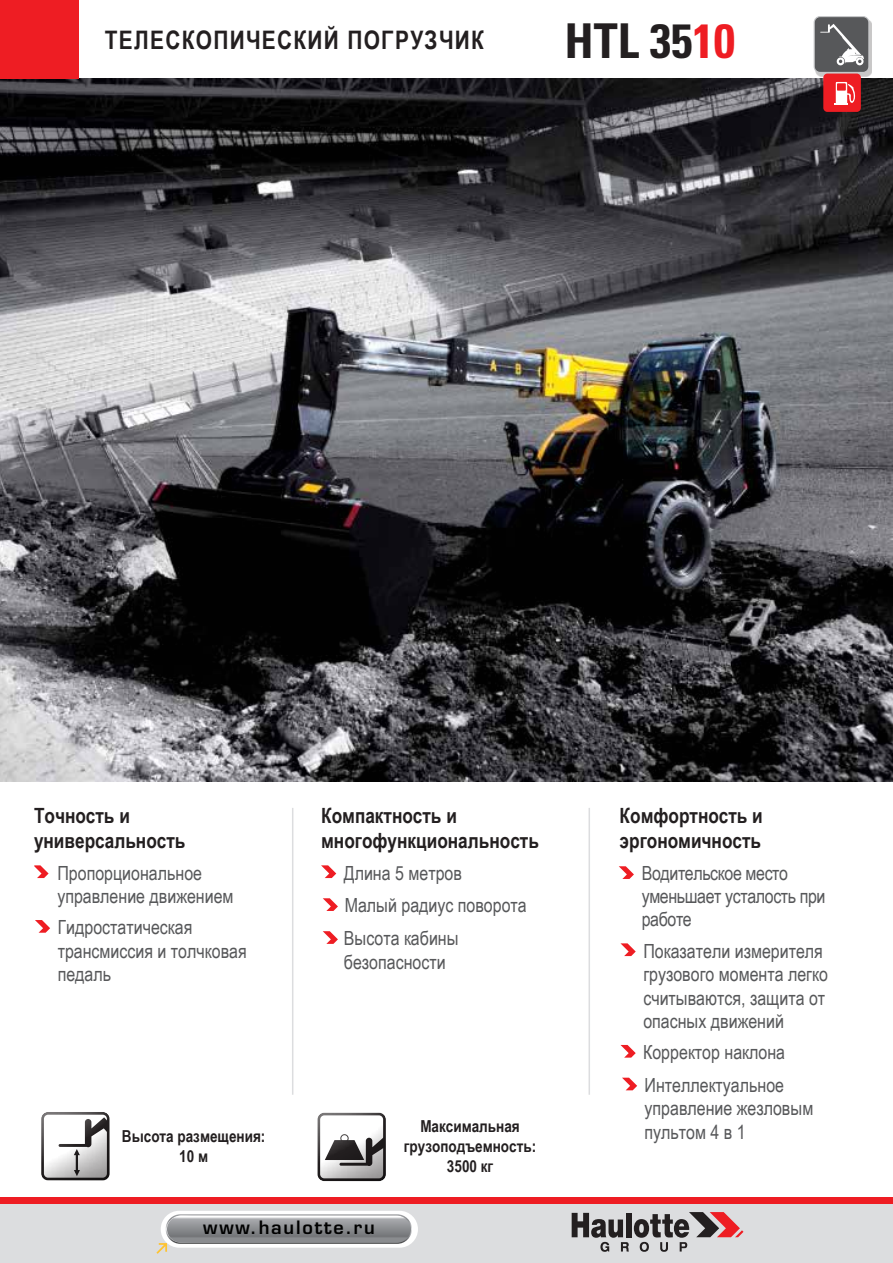
<style>
.page{position:relative;width:893px;height:1263px;background:#fff}
.page>*{position:absolute;margin:0;border:0;box-sizing:border-box;transform-origin:0 0}
.t1{font:700 condensed 48px "Univers";color:#231f20}
.t2{font:700 25.5px "Arial Narrow";letter-spacing:.05em;color:#231f20}
.t3{font:700 21px/25.2px "Arial Narrow";color:#231f20}
.t4{font:19.5px/23.4px "Arial Narrow";color:#57585a}
.t5{font:19.5px/23.4px "Arial Narrow";letter-spacing:-.02em;color:#57585a}
.t6{font:600 18px "Eurostile";letter-spacing:.1em;color:#000}
.t7{font:700 16.5px/19.8px "Arial Narrow";color:#231f20;text-align:center}
.s1{color:#ee1d23}
</style>
<div class="page">
<div style="left:0;top:1201px;width:893px;height:62px;background:#dcdddf"></div>
<div style="left:0;top:1197px;width:893px;height:6px;background:#ee1d23"></div>
<svg style="left:572px;top:1212px;width:171px;height:40px"></svg>
<div style="left:161px;top:1211px;width:257px;height:37px;background:#fff;border-radius:18px"></div>
<div style="left:166px;top:1214px;width:246px;height:30px;background:#bbbcbe;border-radius:15px"></div>
<svg style="left:156px;top:1215px;width:255px;height:39px"></svg>
<hr style="left:292px;top:808px;width:1px;height:287px;background:#dcdddf">
<hr style="left:589px;top:808px;width:1px;height:287px;background:#dcdddf">
<div style="left:36px;top:1108px;width:75px;height:57px;background:#fff;opacity:.75"></div>
<div style="left:36px;top:1119px;width:75px;height:65px;background:#231f20;opacity:.75"></div>
<div style="left:313px;top:1109px;width:75px;height:57px;background:#fff;opacity:.75"></div>
<div style="left:313px;top:1119px;width:75px;height:66px;background:#231f20;opacity:.75"></div>
<img style="left:0;top:79px;width:893px;height:703px">
<div style="left:816px;top:20px;width:56px;height:95px;background:#231f20;opacity:.25"></div>
<div style="left:814px;top:17px;width:55px;height:55px;background:#57585a;border-radius:6px"></div>
<div style="left:814px;top:16px;width:55px;height:57px;border:1px solid #c7c8ca;border-radius:6px"></div>
<svg style="left:820px;top:24px;width:44px;height:41px"></svg>
<div style="left:823px;top:74px;width:38px;height:37px;background:#ee1d23;border-radius:4px"></div>
<svg style="left:835px;top:82px;width:21px;height:22px"></svg>
<div style="left:0;top:0;width:79px;height:79px;background:#ee1d23"></div>
<svg style="left:34px;top:865px;width:15px;height:13px"></svg>
<svg style="left:35px;top:920px;width:15px;height:13px"></svg>
<svg style="left:620px;top:1045px;width:16px;height:13px"></svg>
<svg style="left:619px;top:866px;width:15px;height:13px"></svg>
<svg style="left:620px;top:943px;width:16px;height:13px"></svg>
<svg style="left:622px;top:1078px;width:15px;height:12px"></svg>
<svg style="left:323px;top:898px;width:15px;height:13px"></svg>
<svg style="left:321px;top:865px;width:15px;height:13px"></svg>
<svg style="left:323px;top:931px;width:15px;height:13px"></svg>
<h2 class="t2" style="left:105px;top:20px;width:381px">ТЕЛЕСКОПИЧЕСКИЙ ПОГРУЗЧИК</h2>
<h1 class="t1" style="left:564px;top:12px;width:172px">HTL 35<span class="s1">10</span></h1>
<p class="t3" style="left:34px;top:802px;width:153px">Точность и универсальность</p>
<p class="t4" style="left:57px;top:860px;width:178px">Пропорциональное управление движением</p>
<p class="t4" style="left:58px;top:915px;width:191px">Гидростатическая трансмиссия и толчковая педаль</p>
<p class="t3" style="left:321px;top:802px;width:219px">Компактность и многофункциональность</p>
<p class="t4" style="left:344px;top:860px;width:120px">Длина 5 метров</p>
<p class="t4" style="left:345px;top:893px;width:184px">Малый радиус поворота</p>
<p class="t4" style="left:344px;top:926px;width:116px">Высота кабины безопасности</p>
<p class="t7" style="left:122px;top:1125px;width:145px">Высота размещения:<br>10 м</p>
<p class="t7" style="left:404px;top:1115px;width:134px">Максимальная грузоподъемность:<br>3500 кг</p>
<p class="t6" style="left:203px;top:1216px;width:173px">www.haulotte.ru</p>
<p class="t3" style="left:620px;top:802px;width:145px">Комфортность и эргономичность</p>
<p class="t5" style="left:642px;top:860px;width:185px">Водительское место уменьшает усталость при работе</p>
<p class="t4" style="left:643px;top:938px;width:186px">Показатели измерителя грузового момента легко считываются, защита от опасных движений</p>
<p class="t4" style="left:643px;top:1040px;width:144px">Корректор наклона</p>
<p class="t4" style="left:645px;top:1073px;width:170px">Интеллектуальное управление жезловым пультом 4 в 1</p>
</div>
